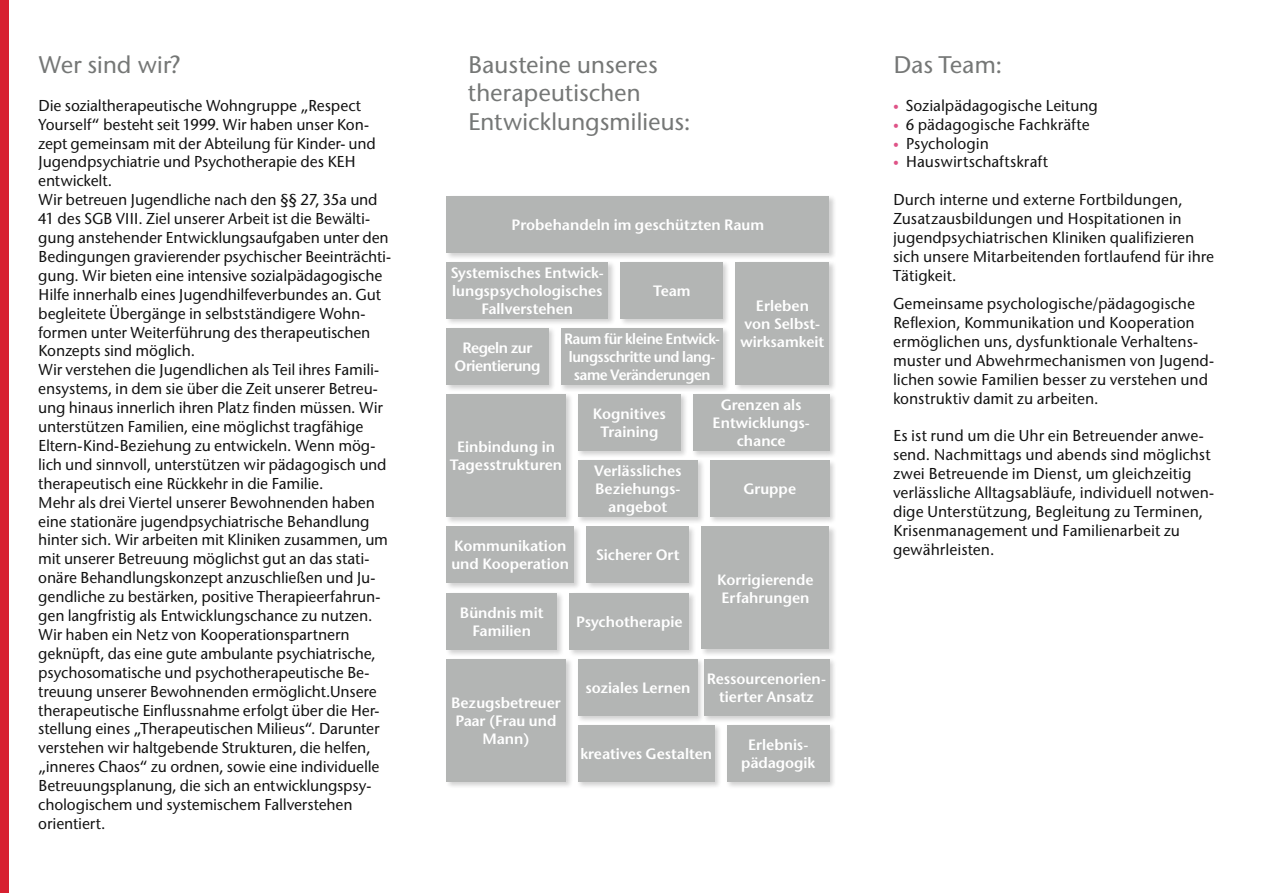
<style>
.page{position:relative;width:1263px;height:893px;background:#fff}
.page>*{position:absolute;margin:0;border:0;box-sizing:border-box;transform-origin:0 0}
.t1{font:500 24px/28.3px "Stone Sans ITC";letter-spacing:-.01em;color:#757776}
.t2{font:500 15.75px/18.9px "Stone Sans ITC";letter-spacing:-.01em;color:#121212}
.t3{font:600 15px/18px "Stone Sans ITC";color:#fff;text-align:center}
.t4{font:600 15px/18px "Stone Sans ITC";letter-spacing:-.03em;color:#fff;text-align:center}
.s1{font-size:12px;color:#df5387}
</style>
<div class="page">
<div style="left:0;top:0;width:9px;height:893px;background:#d72030"></div>
<div style="left:445px;top:194px;width:392px;height:66px;background:#121212;opacity:.2"></div>
<div style="left:446px;top:196px;width:383px;height:56px;background:#b3b5b4"></div>
<div style="left:445px;top:260px;width:171px;height:66px;background:#121212;opacity:.2"></div>
<div style="left:446px;top:262px;width:162px;height:57px;background:#b3b5b4"></div>
<div style="left:445px;top:393px;width:128px;height:132px;background:#121212;opacity:.2"></div>
<div style="left:446px;top:394px;width:120px;height:123px;background:#b3b5b4"></div>
<div style="left:445px;top:657px;width:128px;height:132px;background:#121212;opacity:.2"></div>
<div style="left:446px;top:659px;width:120px;height:123px;background:#b3b5b4"></div>
<div style="left:445px;top:525px;width:137px;height:66px;background:#121212;opacity:.2"></div>
<div style="left:446px;top:526px;width:128px;height:57px;background:#b3b5b4"></div>
<div style="left:445px;top:591px;width:119px;height:66px;background:#121212;opacity:.2"></div>
<div style="left:446px;top:593px;width:111px;height:56px;background:#b3b5b4"></div>
<div style="left:445px;top:326px;width:111px;height:66px;background:#121212;opacity:.2"></div>
<div style="left:446px;top:328px;width:103px;height:57px;background:#b3b5b4"></div>
<div style="left:619px;top:260px;width:112px;height:66px;background:#121212;opacity:.2"></div>
<div style="left:621px;top:262px;width:102px;height:57px;background:#b3b5b4"></div>
<div style="left:577px;top:393px;width:111px;height:65px;background:#121212;opacity:.2"></div>
<div style="left:578px;top:394px;width:102px;height:57px;background:#b3b5b4"></div>
<div style="left:577px;top:657px;width:128px;height:66px;background:#121212;opacity:.2"></div>
<div style="left:578px;top:659px;width:119px;height:57px;background:#b3b5b4"></div>
<div style="left:577px;top:723px;width:145px;height:66px;background:#121212;opacity:.2"></div>
<div style="left:578px;top:725px;width:136px;height:57px;background:#b3b5b4"></div>
<div style="left:585px;top:525px;width:112px;height:66px;background:#121212;opacity:.2"></div>
<div style="left:587px;top:526px;width:102px;height:57px;background:#b3b5b4"></div>
<div style="left:568px;top:591px;width:128px;height:66px;background:#121212;opacity:.2"></div>
<div style="left:570px;top:593px;width:119px;height:56px;background:#b3b5b4"></div>
<div style="left:577px;top:459px;width:128px;height:65px;background:#121212;opacity:.2"></div>
<div style="left:578px;top:460px;width:119px;height:57px;background:#b3b5b4"></div>
<div style="left:560px;top:326px;width:171px;height:66px;background:#121212;opacity:.2"></div>
<div style="left:561px;top:328px;width:162px;height:57px;background:#b3b5b4"></div>
<div style="left:734px;top:260px;width:103px;height:133px;background:#121212;opacity:.2"></div>
<div style="left:736px;top:262px;width:93px;height:123px;background:#b3b5b4"></div>
<div style="left:692px;top:392px;width:145px;height:66px;background:#121212;opacity:.2"></div>
<div style="left:693px;top:394px;width:136px;height:57px;background:#b3b5b4"></div>
<div style="left:702px;top:657px;width:135px;height:66px;background:#121212;opacity:.2"></div>
<div style="left:704px;top:659px;width:125px;height:57px;background:#b3b5b4"></div>
<div style="left:726px;top:723px;width:111px;height:66px;background:#121212;opacity:.2"></div>
<div style="left:727px;top:725px;width:102px;height:57px;background:#b3b5b4"></div>
<div style="left:700px;top:525px;width:137px;height:132px;background:#121212;opacity:.2"></div>
<div style="left:702px;top:526px;width:127px;height:123px;background:#b3b5b4"></div>
<div style="left:709px;top:459px;width:128px;height:66px;background:#121212;opacity:.2"></div>
<div style="left:710px;top:460px;width:119px;height:57px;background:#b3b5b4"></div>
<h1 class="t1" style="left:38px;top:51px;width:144px">Wer sind wir?</h1>
<p class="t2" style="left:38px;top:96px;width:354px">Die sozialtherapeutische Wohngruppe „Respect Yourself“ besteht seit 1999. Wir haben unser Kon&shy;zept gemeinsam mit der Abteilung für Kinder- und Jugendpsychiatrie und Psychotherapie des KEH entwickelt.<br>Wir betreuen Jugendliche nach den §§ 27, 35a und 41 des SGB VIII. Ziel unserer Arbeit ist die Bewälti&shy;gung anstehender Entwicklungsaufgaben unter den Bedingungen gravierender psychischer Beeinträchti&shy;gung. Wir bieten eine intensive sozialpädagogische Hilfe innerhalb eines Jugendhilfeverbundes an. Gut begleitete Übergänge in selbstständigere Wohn&shy;formen unter Weiterführung des therapeutischen Konzepts sind möglich.<br>Wir verstehen die Jugendlichen als Teil ihres Famili&shy;ensystems, in dem sie über die Zeit unserer Betreu&shy;ung hinaus innerlich ihren Platz finden müssen. Wir unterstützen Familien, eine möglichst tragfähige Eltern-Kind-Beziehung zu entwickeln. Wenn mög&shy;lich und sinnvoll, unterstützen wir pädagogisch und therapeutisch eine Rückkehr in die Familie.<br>Mehr als drei Viertel unserer Bewohnenden haben eine stationäre jugendpsychiatrische Behandlung hinter sich. Wir arbeiten mit Kliniken zusammen, um mit unserer Betreuung möglichst gut an das stati&shy;onäre Behandlungskonzept anzuschließen und Ju&shy;gendliche zu bestärken, positive Therapieerfahrun&shy;gen langfristig als Entwicklungschance zu nutzen.<br>Wir haben ein Netz von Kooperationspartnern geknüpft, das eine gute ambulante psychiatrische, psychosomatische und psychotherapeutische Be&shy;treuung unserer Bewohnenden ermöglicht.Unsere therapeutische Einflussnahme erfolgt über die Her&shy;stellung eines „Therapeutischen Milieus“. Darunter verstehen wir haltgebende Strukturen, die helfen, „inneres Chaos“ zu ordnen, sowie eine individuelle Betreuungsplanung, die sich an entwicklungspsy&shy;chologischem und systemischem Fallverstehen orientiert.</p>
<h1 class="t1" style="left:468px;top:51px;width:224px">Bausteine unseres therapeutischen<br>Entwicklungsmilieus:</h1>
<p class="t3" style="left:511px;top:215px;width:254px">Probehandeln im geschützten Raum</p>
<p class="t3" style="left:451px;top:264px;width:154px">Systemisches Entwick&shy;lungspsychologisches<br>Fallverstehen</p>
<p class="t3" style="left:653px;top:282px;width:39px">Team</p>
<p class="t3" style="left:740px;top:297px;width:85px">Erleben<br>von Selbst&shy;wirksamkeit</p>
<p class="t4" style="left:564px;top:330px;width:157px">Raum für kleine Entwick&shy;lungsschritte und lang&shy;same Veränderungen</p>
<p class="t4" style="left:455px;top:339px;width:87px">Regeln zur<br>Orientierung</p>
<p class="t3" style="left:450px;top:438px;width:114px">Einbindung in<br>Tagesstrukturen</p>
<p class="t3" style="left:593px;top:405px;width:75px">Kognitives<br>Training</p>
<p class="t3" style="left:594px;top:462px;width:89px">Verlässliches<br>Beziehungs&shy;angebot</p>
<p class="t3" style="left:451px;top:537px;width:119px;text-align:left">Kommunikation und Kooperation</p>
<p class="t3" style="left:460px;top:603px;width:85px">Bündnis mit<br>Familien</p>
<p class="t3" style="left:596px;top:546px;width:85px">Sicherer Ort</p>
<p class="t3" style="left:576px;top:612px;width:108px">Psychotherapie</p>
<p class="t3" style="left:712px;top:396px;width:98px">Grenzen als<br>Entwicklungs&shy;chance</p>
<p class="t3" style="left:743px;top:480px;width:54px">Gruppe</p>
<p class="t3" style="left:717px;top:570px;width:98px;text-align:left">Korrigierende<br>Erfahrungen</p>
<p class="t3" style="left:451px;top:694px;width:111px">Bezugsbetreuer<br>Paar (Frau und<br>Mann)</p>
<p class="t3" style="left:707px;top:669px;width:121px">Ressourcenorien&shy;tierter Ansatz</p>
<p class="t3" style="left:741px;top:736px;width:76px">Erlebnis&shy;pädagogik</p>
<p class="t3" style="left:585px;top:678px;width:107px">soziales Lernen</p>
<p class="t3" style="left:580px;top:745px;width:133px">kreatives Gestalten</p>
<h1 class="t1" style="left:893px;top:51px;width:111px">Das Team:</h1>
<p class="t2" style="left:893px;top:96px;width:207px"><span class="s1">•</span> Sozialpädagogische Leitung</p>
<p class="t2" style="left:893px;top:115px;width:198px"><span class="s1">•</span> 6 pädagogische Fachkräfte</p>
<p class="t2" style="left:893px;top:134px;width:97px"><span class="s1">•</span> Psychologin</p>
<p class="t2" style="left:893px;top:153px;width:156px"><span class="s1">•</span> Hauswirtschaftskraft</p>
<p class="t2" style="left:893px;top:190px;width:323px">Durch interne und externe Fortbildungen, Zusatzausbildungen und Hospitationen in jugendpsychiatrischen Kliniken qualifizieren sich unsere Mitarbeitenden fortlaufend für ihre Tätigkeit.</p>
<p class="t2" style="left:893px;top:294px;width:323px">Gemeinsame psychologische/pädagogische Reflexion, Kommunikation und Kooperation ermöglichen uns, dysfunktionale Verhaltens&shy;muster und Abwehrmechanismen von Jugend&shy;lichen sowie Familien besser zu verstehen und konstruktiv damit zu arbeiten.</p>
<p class="t2" style="left:893px;top:427px;width:323px">Es ist rund um die Uhr ein Betreuender anwe&shy;send. Nachmittags und abends sind möglichst zwei Betreuende im Dienst, um gleichzeitig verlässliche Alltagsabläufe, individuell notwen&shy;dige Unterstützung, Begleitung zu Terminen, Krisenmanagement und Familienarbeit zu gewährleisten.</p>
</div>
